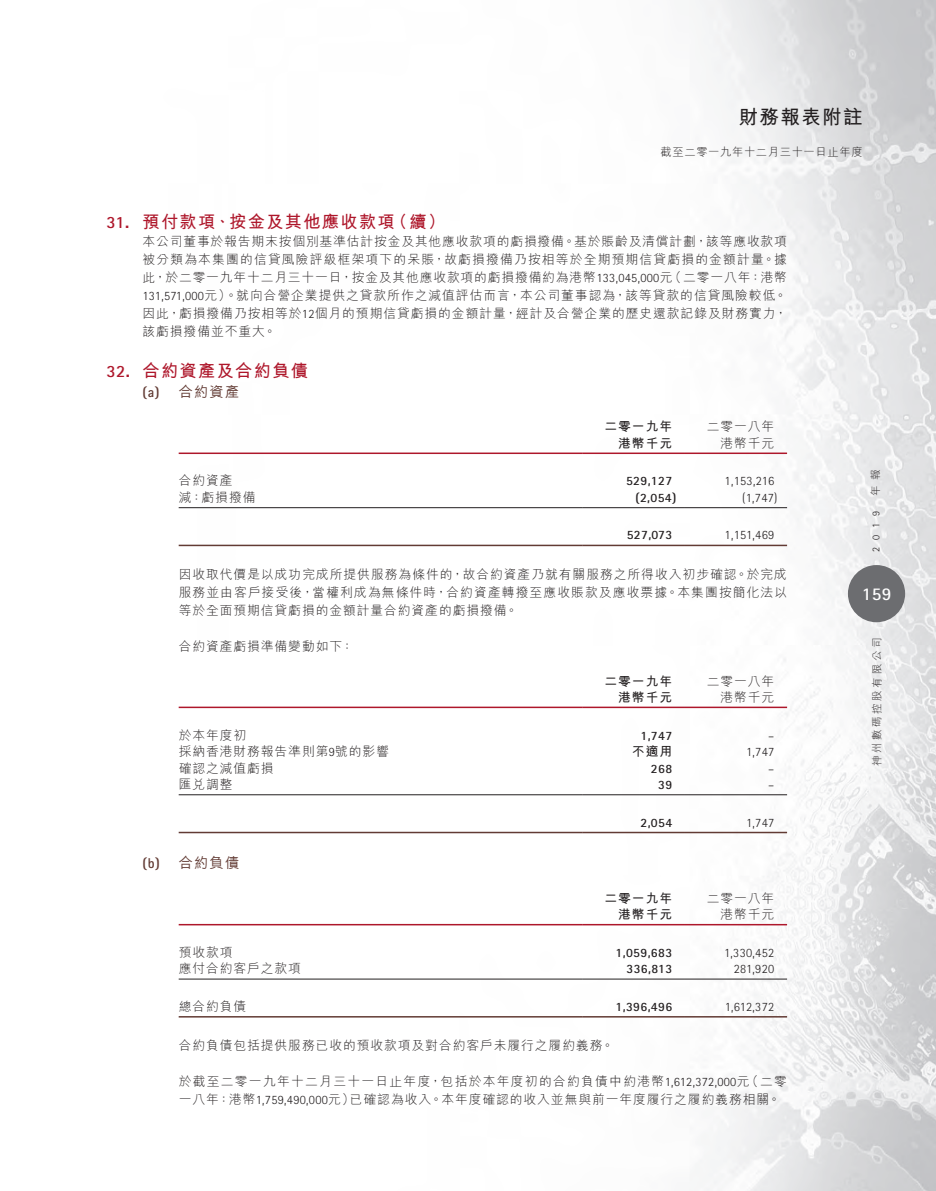
<style>
.page{position:relative;width:936px;height:1191px;background:#fff}
.page>*{position:absolute;margin:0;border:0;box-sizing:border-box;transform-origin:0 0}
.t1{font:700 19.5px "M Hei HK";letter-spacing:.07em;color:#231f20}
.t2{font:700 18px "Rotis Sans Serif Std";color:#fff}
.Heading_1{font:700 17.25px "M Hei HK";letter-spacing:.075em;color:#ae172b}
.Heading_2{font:500 14.25px "M Hei HK";letter-spacing:.085em;color:#623b34}
.Body_Text{font:300 12.75px/18px "M Hei HK";letter-spacing:.075em;color:#231f20;text-align:justify}
.Body_Text-2{font:300 12.75px/18px "M Hei HK";letter-spacing:.1em;color:#231f20}
.Body_Text-3{font:300 12.75px "Rotis Sans Serif Std";letter-spacing:.025em;color:#231f20}
.Body_Text-4{font:700 12.75px "Rotis Sans Serif Std";letter-spacing:.03em;color:#231f20}
.Body_Text-5{font:700 12.75px "M Hei HK";letter-spacing:.08em;color:#231f20}
.t3{font:300 11.25px "M Hei HK";letter-spacing:.06em;color:#231f20}
.t4{font:300 10.5px "M Hei HK";letter-spacing:.25em;color:#231f20}
.t5{font:300 10.5px "Rotis Sans Serif Std";color:#231f20}
.s1{font-family:"Rotis Sans Serif Std"}
.s2{font-family:"Rotis Sans Serif Std";font-weight:700}
</style>
<div class="page">
<img style="left:178px;top:0;width:757px;height:1191px">
<div style="left:847px;top:565px;width:58px;height:57px;background:#6c6d70;border-radius:50%"></div>
<hr style="left:179px;top:452px;width:404px;height:2px;background:#ae172b">
<hr style="left:583px;top:452px;width:102px;height:2px;background:#ae172b">
<hr style="left:685px;top:452px;width:102px;height:2px;background:#ae172b">
<hr style="left:179px;top:507px;width:404px;height:1px;background:#231f20">
<hr style="left:583px;top:507px;width:102px;height:1px;background:#231f20">
<hr style="left:685px;top:507px;width:102px;height:1px;background:#231f20">
<hr style="left:179px;top:544px;width:404px;height:2px;background:#623b34">
<hr style="left:583px;top:544px;width:102px;height:2px;background:#623b34">
<hr style="left:685px;top:544px;width:102px;height:2px;background:#623b34">
<hr style="left:179px;top:706px;width:404px;height:2px;background:#ae172b">
<hr style="left:583px;top:706px;width:102px;height:2px;background:#ae172b">
<hr style="left:685px;top:706px;width:102px;height:2px;background:#ae172b">
<hr style="left:179px;top:794px;width:404px;height:1px;background:#231f20">
<hr style="left:583px;top:794px;width:102px;height:1px;background:#231f20">
<hr style="left:685px;top:794px;width:102px;height:1px;background:#231f20">
<hr style="left:179px;top:831px;width:404px;height:2px;background:#623b34">
<hr style="left:583px;top:831px;width:102px;height:2px;background:#623b34">
<hr style="left:685px;top:831px;width:102px;height:2px;background:#623b34">
<hr style="left:179px;top:924px;width:404px;height:1px;background:#ae172b">
<hr style="left:583px;top:924px;width:102px;height:1px;background:#ae172b">
<hr style="left:685px;top:924px;width:102px;height:1px;background:#ae172b">
<hr style="left:179px;top:978px;width:404px;height:1px;background:#231f20">
<hr style="left:583px;top:978px;width:102px;height:1px;background:#231f20">
<hr style="left:685px;top:978px;width:102px;height:1px;background:#231f20">
<hr style="left:179px;top:1016px;width:404px;height:1px;background:#623b34">
<hr style="left:583px;top:1016px;width:102px;height:1px;background:#623b34">
<hr style="left:685px;top:1016px;width:102px;height:1px;background:#623b34">
<h1 class="t1" style="left:738px;top:102px;width:125px">財務報表附註</h1>
<p class="t3" style="left:660px;top:146px;width:203px">截至二零一九年十二月三十一日止年度</p>
<p class="Heading_1" style="left:106px;top:209px;width:340px"><span class="s1">31.</span> 預付款項、按金及其他應收款項（續）</p>
<p class="Body_Text" style="left:142px;top:232px;width:646px">本公司董事於報告期末按個別基準估計按金及其他應收款項的虧損撥備。基於賬齡及清償計劃，該等應收款項被分類為本集團的信貸風險評級框架項下的呆賬，故虧損撥備乃按相等於全期預期信貸虧損的金額計量。據此，於二零一九年十二月三十一日，按金及其他應收款項的虧損撥備約為港幣<span class="s1">133,045,000</span>元（二零一八年：港幣<span class="s1">131,571,000</span>元）。就向合營企業提供之貸款所作之減值評估而言，本公司董事認為，該等貸款的信貸風險較低。因此，虧損撥備乃按相等於<span class="s1">12</span>個月的預期信貸虧損的金額計量，經計及合營企業的歷史還款記錄及財務實力，該虧損撥備並不重大。</p>
<p class="Heading_1" style="left:106px;top:358px;width:203px"><span class="s1">32.</span> 合約資產及合約負債</p>
<p class="Heading_2" style="left:142px;top:381px;width:98px"><span class="s2">(a)</span> 合約資產</p>
<p class="Body_Text-5" style="left:604px;top:417px;width:69px">二零一九年</p>
<p class="Body_Text" style="left:706px;top:417px;width:69px">二零一八年</p>
<p class="Body_Text-5" style="left:618px;top:434px;width:56px">港幣千元</p>
<p class="Body_Text" style="left:720px;top:434px;width:55px">港幣千元</p>
<p class="Body_Text" style="left:179px;top:471px;width:55px">合約資產</p>
<p class="Body_Text-4" style="left:626px;top:473px;width:48px">529,127</p>
<p class="Body_Text-3" style="left:724px;top:474px;width:51px">1,153,216</p>
<p class="Body_Text" style="left:179px;top:488px;width:78px">減：虧損撥備</p>
<p class="Body_Text-4" style="left:635px;top:489px;width:42px">(2,054)</p>
<p class="Body_Text-3" style="left:742px;top:490px;width:37px">(1,747)</p>
<p class="Body_Text-4" style="left:626px;top:527px;width:47px">527,073</p>
<p class="Body_Text-3" style="left:724px;top:528px;width:51px">1,151,469</p>
<p class="Body_Text" style="left:179px;top:565px;width:610px">因收取代價是以成功完成所提供服務為條件的，故合約資產乃就有關服務之所得收入初步確認。於完成服務並由客戶接受後，當權利成為無條件時，合約資產轉撥至應收賬款及應收票據。本集團按簡化法以等於全面預期信貸虧損的金額計量合約資產的虧損撥備。</p>
<p class="Body_Text" style="left:179px;top:637px;width:176px">合約資產虧損準備變動如下：</p>
<p class="Body_Text-5" style="left:604px;top:671px;width:69px">二零一九年</p>
<p class="Body_Text" style="left:706px;top:671px;width:69px">二零一八年</p>
<p class="Body_Text-5" style="left:618px;top:688px;width:56px">港幣千元</p>
<p class="Body_Text" style="left:720px;top:688px;width:55px">港幣千元</p>
<p class="Body_Text" style="left:179px;top:725px;width:69px">於本年度初</p>
<p class="Body_Text-4" style="left:640px;top:727px;width:33px">1,747</p>
<p class="Body_Text-3" style="left:768px;top:728px;width:8px">–</p>
<p class="Body_Text" style="left:179px;top:742px;width:212px">採納香港財務報告準則第<span class="s1">9</span>號的影響</p>
<p class="Body_Text-5" style="left:632px;top:742px;width:42px">不適用</p>
<p class="Body_Text-3" style="left:746px;top:744px;width:30px">1,747</p>
<p class="Body_Text" style="left:179px;top:758px;width:96px">確認之減值虧損</p>
<p class="Body_Text-4" style="left:651px;top:760px;width:23px">268</p>
<p class="Body_Text-3" style="left:768px;top:761px;width:8px">–</p>
<p class="Body_Text" style="left:179px;top:775px;width:55px">匯兌調整</p>
<p class="Body_Text-4" style="left:658px;top:776px;width:16px">39</p>
<p class="Body_Text-3" style="left:768px;top:777px;width:8px">–</p>
<p class="Body_Text-4" style="left:640px;top:814px;width:33px">2,054</p>
<p class="Body_Text-3" style="left:746px;top:815px;width:30px">1,747</p>
<p class="Heading_2" style="left:142px;top:852px;width:98px"><span class="s2">(b)</span> 合約負債</p>
<p class="Body_Text-5" style="left:604px;top:889px;width:69px">二零一九年</p>
<p class="Body_Text" style="left:706px;top:889px;width:69px">二零一八年</p>
<p class="Body_Text-5" style="left:618px;top:905px;width:56px">港幣千元</p>
<p class="Body_Text" style="left:720px;top:905px;width:55px">港幣千元</p>
<p class="Body_Text" style="left:179px;top:943px;width:55px">預收款項</p>
<p class="Body_Text-4" style="left:615px;top:944px;width:58px">1,059,683</p>
<p class="Body_Text-3" style="left:724px;top:945px;width:52px">1,330,452</p>
<p class="Body_Text" style="left:179px;top:959px;width:124px">應付合約客戶之款項</p>
<p class="Body_Text-4" style="left:626px;top:961px;width:47px">336,813</p>
<p class="Body_Text-3" style="left:733px;top:961px;width:42px">281,920</p>
<p class="Body_Text" style="left:179px;top:997px;width:69px">總合約負債</p>
<p class="Body_Text-4" style="left:615px;top:998px;width:58px">1,396,496</p>
<p class="Body_Text-3" style="left:724px;top:999px;width:51px">1,612,372</p>
<p class="Body_Text" style="left:179px;top:1036px;width:437px">合約負債包括提供服務已收的預收款項及對合約客戶未履行之履約義務。</p>
<p class="Body_Text-2" style="left:179px;top:1072px;width:610px">於截至二零一九年十二月三十一日止年度，包括於本年度初的合約負債中約港幣<span class="s1">1,612,372,000</span>元（二零一八年：港幣<span class="s1">1,759,490,000</span>元）已確認為收入。本年度確認的收入並無與前一年度履行之履約義務相關。</p>
<p class="t4" style="left:870px;top:496px;width:28px;rotate:-90deg">年報</p>
<p class="t5" style="left:870px;top:551px;width:42px;rotate:-90deg">2019</p>
<h2 class="t2" style="left:861px;top:582px;width:31px">159</h2>
<p class="t4" style="left:871px;top:766px;width:130px;rotate:-90deg">神州數碼控股有限公司</p>
</div>
